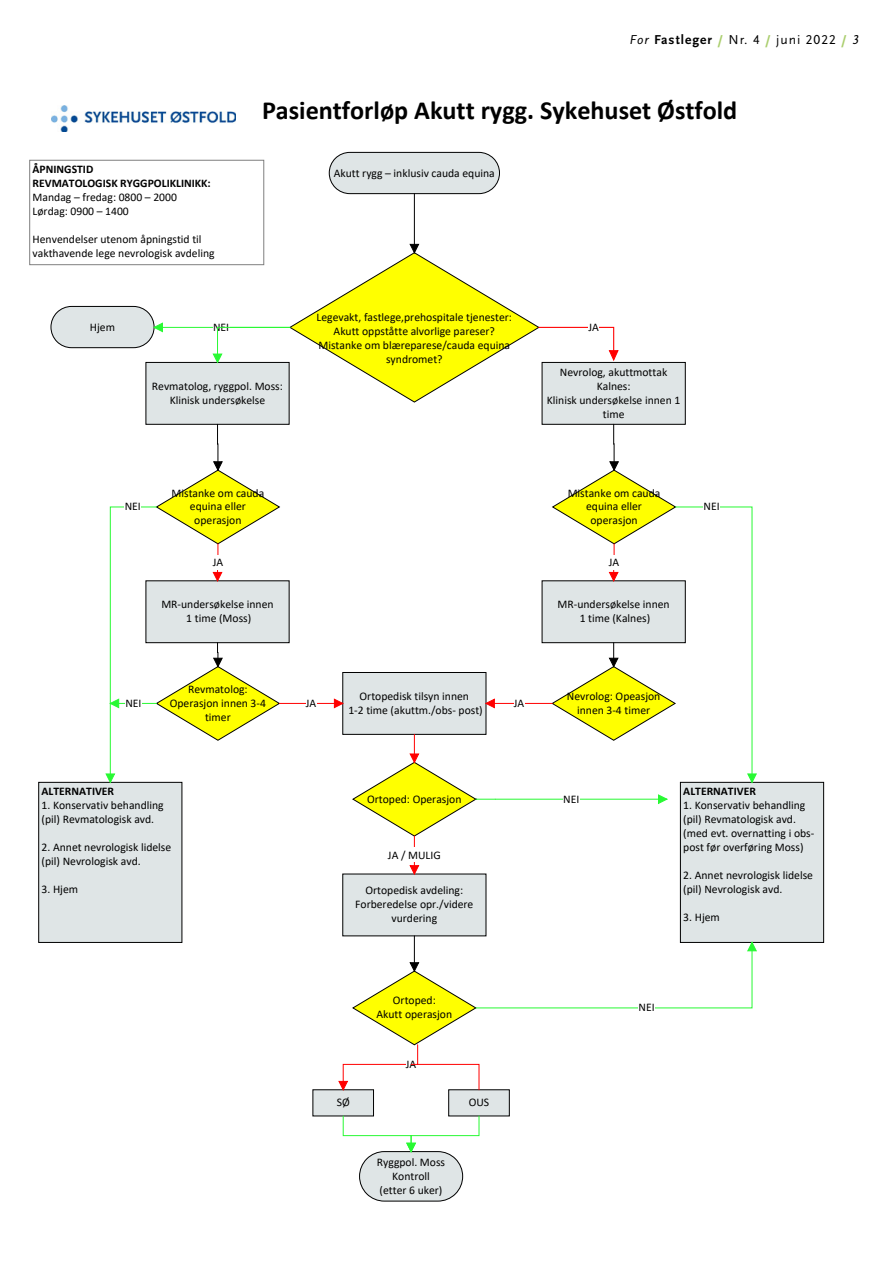
<style>
.page{position:relative;width:893px;height:1263px;background:#fff}
.page>*{position:absolute;margin:0;border:0;box-sizing:border-box;transform-origin:0 0}
.t1{font:700 26.25px "Calibri";color:#000}
.t2{font:13.5px "Scala Sans LF";letter-spacing:.075em;color:#000}
.t3{font:11.7px/14px "Calibri";color:#000;text-align:center}
.t4{font:700 11.7px/14px "Calibri";color:#000}
.s1{font-style:italic}
.s2{font-weight:700}
.s3{font-weight:700;color:#aace6e}
</style>
<div class="page">
<img style="left:51px;top:106px;width:184px;height:25px">
<div style="left:30px;top:160px;width:234px;height:105px;border:1px solid #7f7f7f"></div>
<svg style="left:51px;top:306px;width:112px;height:42px;background:#d6dddc"></svg>
<hr style="left:154px;top:327px;width:136px;height:1px;background:#28f933">
<div style="left:146px;top:362px;width:143px;height:62px;background:#dfe5e6"></div>
<div style="left:542px;top:362px;width:143px;height:62px;background:#dfe5e6"></div>
<div style="left:542px;top:581px;width:143px;height:62px;background:#dfe5e6"></div>
<div style="left:146px;top:581px;width:143px;height:62px;background:#dfe5e6"></div>
<div style="left:343px;top:672px;width:143px;height:62px;background:#dfe5e6;border:1px solid #000"></div>
<div style="left:343px;top:874px;width:143px;height:62px;background:#dfe5e6"></div>
<div style="left:39px;top:782px;width:143px;height:160px;background:#dfe5e6"></div>
<div style="left:680px;top:782px;width:144px;height:160px;background:#dfe5e6;border:1px solid #000"></div>
<div style="left:313px;top:1089px;width:61px;height:27px;background:#dfe5e6"></div>
<div style="left:448px;top:1089px;width:61px;height:27px;background:#dfe5e6"></div>
<svg style="left:334px;top:699px;width:10px;height:9px"></svg>
<hr style="left:279px;top:703px;width:64px;height:1px;background:#f00">
<div style="left:306px;top:696px;width:10px;height:14px;background:#fff"></div>
<svg style="left:485px;top:699px;width:10px;height:9px"></svg>
<hr style="left:486px;top:703px;width:66px;height:1px;background:#f00">
<div style="left:514px;top:696px;width:10px;height:14px;background:#fff"></div>
<svg style="left:552px;top:424px;width:205px;height:359px"></svg>
<div style="left:703px;top:499px;width:17px;height:15px;background:#fff"></div>
<svg style="left:106px;top:424px;width:174px;height:359px"></svg>
<div style="left:125px;top:499px;width:16px;height:15px;background:#fff"></div>
<svg style="left:410px;top:865px;width:9px;height:10px"></svg>
<hr style="left:414px;top:836px;width:1px;height:38px;background:#f00">
<div style="left:388px;top:847px;width:53px;height:15px;background:#fff"></div>
<svg style="left:352px;top:734px;width:125px;height:102px"></svg>
<svg style="left:658px;top:794px;width:10px;height:10px"></svg>
<hr style="left:476px;top:799px;width:191px;height:1px;background:#28f933">
<div style="left:563px;top:791px;width:16px;height:15px;background:#fff"></div>
<svg style="left:343px;top:1115px;width:136px;height:86px"></svg>
<hr style="left:414px;top:936px;width:1px;height:35px;background:#000">
<svg style="left:339px;top:1081px;width:9px;height:9px"></svg>
<svg style="left:352px;top:942px;width:405px;height:123px"></svg>
<svg style="left:329px;top:152px;width:171px;height:42px;background:#d5dbdb"></svg>
<svg style="left:213px;top:244px;width:407px;height:158px"></svg>
<hr style="left:414px;top:194px;width:1px;height:59px;background:#000">
<p class="t2" style="left:629px;top:32px;width:231px"><span class="s1">For</span> <span class="s2">Fastleger</span> <span class="s3">/</span> Nr. 4 <span class="s3">/</span> juni 2022 <span class="s3">/</span> <span class="s1">3</span></p>
<p class="t4" style="left:33px;top:162px;width:180px">ÅPNINGSTID<br>REVMATOLOGISK RYGGPOLIKLINIKK:</p>
<p class="t3" style="left:33px;top:190px;width:146px;text-align:left">Mandag – fredag: 0800 – 2000<br>Lørdag: 0900 – 1400</p>
<p class="t3" style="left:33px;top:232px;width:184px;text-align:left">Henvendelser utenom åpningstid til vakthavende lege nevrologisk avdeling</p>
<p class="t3" style="left:90px;top:319px;width:27px">Hjem</p>
<p class="t3" style="left:213px;top:320px;width:18px">NEI</p>
<h1 class="t1" style="left:262px;top:91px;width:477px">Pasientforløp Akutt rygg. Sykehuset Østfold</h1>
<p class="t3" style="left:334px;top:165px;width:163px">Akutt rygg – inklusiv cauda equina</p>
<p class="t3" style="left:317px;top:310px;width:197px">Legevakt, fastlege,prehospitale tjenester:<br>Akutt oppståtte alvorlige pareser?<br>Mistanke om blæreparese/cauda equina syndromet?</p>
<p class="t3" style="left:588px;top:320px;width:12px">JA</p>
<p class="t3" style="left:152px;top:379px;width:133px">Revmatolog, ryggpol. Moss:<br>Klinisk undersøkelse</p>
<p class="t3" style="left:547px;top:365px;width:135px">Nevrolog, akuttmottak<br>Kalnes:<br>Klinisk undersøkelse innen 1 time</p>
<p class="t3" style="left:171px;top:485px;width:94px">Mistanke om cauda equina eller operasjon</p>
<p class="t3" style="left:568px;top:485px;width:94px">Mistanke om cauda equina eller operasjon</p>
<p class="t3" style="left:125px;top:499px;width:18px">NEI</p>
<p class="t3" style="left:703px;top:499px;width:18px">NEI</p>
<p class="t3" style="left:213px;top:555px;width:12px">JA</p>
<p class="t3" style="left:609px;top:555px;width:12px">JA</p>
<p class="t3" style="left:161px;top:597px;width:114px">MR-undersøkelse innen<br>1 time (Moss)</p>
<p class="t3" style="left:170px;top:682px;width:98px">Revmatolog:<br>Operasjon innen 3-4 timer</p>
<p class="t3" style="left:348px;top:689px;width:136px">Ortopedisk tilsyn innen<br>1-2 time (akuttm./obs- post)</p>
<p class="t3" style="left:125px;top:696px;width:18px">NEI</p>
<p class="t3" style="left:306px;top:696px;width:12px">JA</p>
<p class="t3" style="left:514px;top:696px;width:12px">JA</p>
<p class="t4" style="left:42px;top:784px;width:74px">ALTERNATIVER</p>
<p class="t3" style="left:42px;top:798px;width:124px;text-align:left">1. Konservativ behandling (pil) Revmatologisk avd.</p>
<p class="t3" style="left:42px;top:840px;width:131px;text-align:left">2. Annet nevrologisk lidelse (pil) Nevrologisk avd.</p>
<p class="t3" style="left:42px;top:882px;width:38px">3. Hjem</p>
<p class="t3" style="left:367px;top:791px;width:96px">Ortoped: Operasjon</p>
<p class="t3" style="left:388px;top:847px;width:54px">JA / MULIG</p>
<p class="t3" style="left:355px;top:883px;width:120px">Ortopedisk avdeling:<br>Forberedelse opr./videre vurdering</p>
<p class="t3" style="left:376px;top:993px;width:77px">Ortoped:<br>Akutt operasjon</p>
<p class="t3" style="left:406px;top:1057px;width:12px">JA</p>
<p class="t3" style="left:337px;top:1095px;width:15px">SØ</p>
<p class="t3" style="left:469px;top:1095px;width:22px">OUS</p>
<p class="t3" style="left:377px;top:1155px;width:70px">Ryggpol. Moss<br>Kontroll<br>(etter 6 uker)</p>
<p class="t3" style="left:557px;top:597px;width:114px">MR-undersøkelse innen<br>1 time (Kalnes)</p>
<p class="t3" style="left:567px;top:689px;width:95px">Nevrolog: Opeasjon innen 3-4 timer</p>
<p class="t3" style="left:563px;top:791px;width:18px">NEI</p>
<p class="t4" style="left:683px;top:784px;width:74px">ALTERNATIVER</p>
<p class="t3" style="left:683px;top:798px;width:133px;text-align:left">1. Konservativ behandling (pil) Revmatologisk avd. (med evt. overnatting i obs&shy;post før overføring Moss)</p>
<p class="t3" style="left:683px;top:868px;width:131px;text-align:left">2. Annet nevrologisk lidelse (pil) Nevrologisk avd.</p>
<p class="t3" style="left:683px;top:910px;width:38px">3. Hjem</p>
<p class="t3" style="left:639px;top:1000px;width:18px">NEI</p>
</div>
